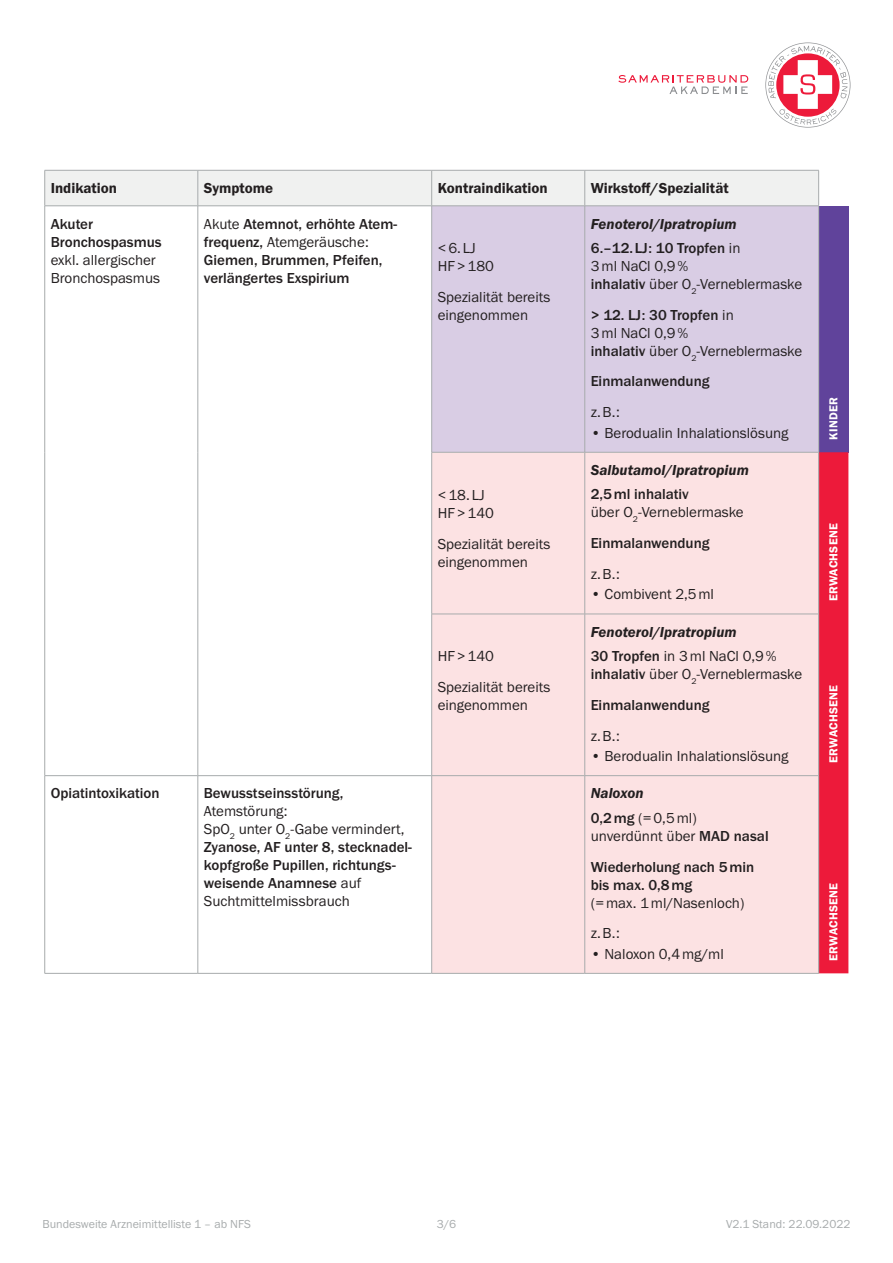
<style>
.page{position:relative;width:893px;height:1263px;background:#fff}
.page>*{position:absolute;margin:0;border:0;box-sizing:border-box;transform-origin:0 0}
.t1{font:15px/18px "Franklin Gothic URW Boo";color:#231f20}
.t2{font:500 15px/18px "Franklin Gothic URW";color:#231f20}
.t3{font:15px "Franklin Gothic URW Dem Ita";color:#231f20}
.t4{font:15px "Franklin Gothic URW Dem";color:#231f20}
.t5{font:12px "Franklin Gothic URW Boo";color:#a7abac}
.t6{font:12px "Franklin Gothic URW Dem";letter-spacing:.02em;color:#fff}
.s1{font-family:"Franklin Gothic URW Boo";font-weight:400}
.s2{font-family:"Franklin Gothic URW";font-weight:500}
</style>
<div class="page">
<svg style="left:765px;top:43px;width:85px;height:85px"></svg>
<svg style="left:618px;top:75px;width:130px;height:19px"></svg>
<div style="left:45px;top:171px;width:773px;height:35px;background:#f0f1f0"></div>
<div style="left:432px;top:207px;width:386px;height:245px;background:#d9cde4"></div>
<div style="left:819px;top:206px;width:29px;height:246px;background:#60439b"></div>
<div style="left:432px;top:453px;width:386px;height:520px;background:#fce2e3"></div>
<div style="left:819px;top:452px;width:29px;height:521px;background:#ed1a3a"></div>
<hr style="left:45px;top:170px;width:153px;height:1px;background:#a7abac">
<hr style="left:44px;top:170px;width:1px;height:36px;background:#a7abac">
<hr style="left:198px;top:170px;width:234px;height:1px;background:#a7abac">
<hr style="left:198px;top:170px;width:1px;height:36px;background:#a7abac">
<hr style="left:432px;top:170px;width:153px;height:1px;background:#a7abac">
<hr style="left:431px;top:170px;width:1px;height:36px;background:#a7abac">
<hr style="left:585px;top:170px;width:234px;height:1px;background:#a7abac">
<hr style="left:584px;top:170px;width:1px;height:36px;background:#a7abac">
<hr style="left:818px;top:170px;width:1px;height:36px;background:#a7abac">
<hr style="left:45px;top:206px;width:153px;height:1px;background:#a7abac">
<hr style="left:198px;top:206px;width:234px;height:1px;background:#a7abac">
<hr style="left:432px;top:206px;width:153px;height:1px;background:#a7abac">
<hr style="left:585px;top:206px;width:234px;height:1px;background:#a7abac">
<hr style="left:45px;top:775px;width:153px;height:1px;background:#a7abac">
<hr style="left:198px;top:775px;width:234px;height:1px;background:#a7abac">
<hr style="left:432px;top:775px;width:153px;height:1px;background:#a7abac">
<hr style="left:585px;top:775px;width:234px;height:1px;background:#a7abac">
<hr style="left:45px;top:973px;width:153px;height:1px;background:#a7abac">
<hr style="left:198px;top:973px;width:234px;height:1px;background:#a7abac">
<hr style="left:432px;top:973px;width:153px;height:1px;background:#a7abac">
<hr style="left:585px;top:973px;width:234px;height:1px;background:#a7abac">
<hr style="left:44px;top:206px;width:1px;height:246px;background:#a7abac">
<hr style="left:198px;top:206px;width:1px;height:246px;background:#a7abac">
<hr style="left:44px;top:452px;width:1px;height:162px;background:#a7abac">
<hr style="left:198px;top:452px;width:1px;height:162px;background:#a7abac">
<hr style="left:44px;top:614px;width:1px;height:161px;background:#a7abac">
<hr style="left:198px;top:614px;width:1px;height:161px;background:#a7abac">
<hr style="left:431px;top:206px;width:1px;height:246px;background:#a7abac">
<hr style="left:584px;top:206px;width:1px;height:246px;background:#a7abac">
<hr style="left:818px;top:206px;width:1px;height:246px;background:#a7abac">
<hr style="left:431px;top:452px;width:154px;height:1px;background:#a7abac">
<hr style="left:431px;top:452px;width:1px;height:162px;background:#a7abac">
<hr style="left:585px;top:452px;width:234px;height:1px;background:#a7abac">
<hr style="left:584px;top:452px;width:1px;height:162px;background:#a7abac">
<hr style="left:818px;top:452px;width:1px;height:162px;background:#a7abac">
<hr style="left:431px;top:614px;width:154px;height:1px;background:#a7abac">
<hr style="left:431px;top:614px;width:1px;height:161px;background:#a7abac">
<hr style="left:585px;top:614px;width:234px;height:1px;background:#a7abac">
<hr style="left:584px;top:614px;width:1px;height:161px;background:#a7abac">
<hr style="left:818px;top:614px;width:1px;height:161px;background:#a7abac">
<hr style="left:818px;top:776px;width:1px;height:197px;background:#a7abac">
<hr style="left:44px;top:776px;width:1px;height:197px;background:#a7abac">
<hr style="left:198px;top:776px;width:1px;height:197px;background:#a7abac">
<hr style="left:431px;top:776px;width:1px;height:197px;background:#a7abac">
<hr style="left:584px;top:776px;width:1px;height:197px;background:#a7abac">
<p class="t4" style="left:51px;top:179px;width:68px">Indikation</p>
<p class="t4" style="left:204px;top:179px;width:71px">Symptome</p>
<p class="t4" style="left:438px;top:179px;width:111px">Kontraindikation</p>
<p class="t4" style="left:591px;top:179px;width:139px">Wirkstoff/Spezialität</p>
<p class="t2" style="left:51px;top:214px;width:112px">Akuter<br>Bronchospasmus</p>
<p class="t1" style="left:51px;top:250px;width:111px">exkl. allergischer<br>Bronchospasmus</p>
<p class="t2" style="left:204px;top:214px;width:195px"><span class="s1">Akute</span> Atemnot, erhöhte Atem-</p>
<p class="t1" style="left:204px;top:232px;width:167px"><span class="s2">frequenz,</span> Atemgeräusche:</p>
<p class="t2" style="left:204px;top:250px;width:180px">Giemen, Brummen, Pfeifen, verlängertes Exspirium</p>
<p class="t1" style="left:438px;top:239px;width:58px">&lt;6.LJ<br>HF&gt;180</p>
<p class="t1" style="left:438px;top:288px;width:114px">Spezialität bereits eingenommen</p>
<p class="t3" style="left:591px;top:214px;width:147px">Fenoterol/Ipratropium</p>
<p class="t2" style="left:591px;top:239px;width:151px">6.–12. LJ: 10 Tropfen <span class="s1">in</span></p>
<p class="t1" style="left:591px;top:257px;width:213px">3ml NaCl 0,9%<br><span class="s2">inhalativ</span> über O<sub>2</sub>-Verneblermaske</p>
<p class="t2" style="left:591px;top:305px;width:145px">&gt; 12. LJ: 30 Tropfen <span class="s1">in</span></p>
<p class="t1" style="left:591px;top:323px;width:213px">3ml NaCl 0,9%<br><span class="s2">inhalativ</span> über O<sub>2</sub>-Verneblermaske</p>
<p class="t2" style="left:591px;top:372px;width:120px">Einmalanwendung</p>
<p class="t1" style="left:591px;top:403px;width:31px">z.B.:</p>
<p class="t1" style="left:591px;top:423px;width:199px">• Berodualin Inhalationslösung</p>
<p class="t1" style="left:438px;top:485px;width:58px">&lt;18. LJ<br>HF&gt;140</p>
<p class="t1" style="left:438px;top:534px;width:114px">Spezialität bereits eingenommen</p>
<p class="t1" style="left:438px;top:641px;width:114px;line-height:30.8px">HF&gt;140<br>Spezialität bereits</p>
<p class="t1" style="left:438px;top:696px;width:92px">eingenommen</p>
<p class="t2" style="left:51px;top:784px;width:110px">Opiatintoxikation</p>
<p class="t2" style="left:204px;top:784px;width:141px">Bewusstseinsstörung,</p>
<p class="t1" style="left:204px;top:802px;width:202px">Atemstörung:<br>SpO<sub>2</sub> unter O<sub>2</sub>-Gabe vermindert,</p>
<p class="t2" style="left:204px;top:838px;width:210px">Zyanose, AF unter 8, stecknadel&shy;kopfgroße Pupillen, richtungs&shy;weisende Anamnese <span class="s1">auf</span></p>
<p class="t1" style="left:204px;top:892px;width:147px">Suchtmittelmissbrauch</p>
<p class="t3" style="left:591px;top:460px;width:160px">Salbutamol/Ipratropium</p>
<p class="t2" style="left:591px;top:485px;width:100px">2,5ml inhalativ</p>
<p class="t1" style="left:591px;top:503px;width:154px">über O<sub>2</sub>-Verneblermaske</p>
<p class="t2" style="left:591px;top:534px;width:120px">Einmalanwendung</p>
<p class="t1" style="left:591px;top:565px;width:31px">z.B.:</p>
<p class="t1" style="left:591px;top:585px;width:125px">• Combivent 2,5ml</p>
<p class="t3" style="left:591px;top:622px;width:147px">Fenoterol/Ipratropium</p>
<p class="t1" style="left:591px;top:647px;width:213px"><span class="s2">30 Tropfen</span> in 3ml NaCl 0,9% <span class="s2">inhalativ</span> über O<sub>2</sub>-Verneblermaske</p>
<p class="t2" style="left:591px;top:696px;width:120px">Einmalanwendung</p>
<p class="t1" style="left:591px;top:726px;width:31px">z.B.:</p>
<p class="t1" style="left:591px;top:747px;width:199px">• Berodualin Inhalationslösung</p>
<p class="t3" style="left:591px;top:784px;width:54px">Naloxon</p>
<p class="t1" style="left:591px;top:808px;width:179px"><span class="s2">0,2mg</span> (=0,5ml) unverdünnt über <span class="s2">MAD nasal</span></p>
<p class="t2" style="left:591px;top:857px;width:165px">Wiederholung nach 5min bis max. 0,8mg</p>
<p class="t1" style="left:591px;top:887px;width:155px;line-height:30.8px">(=max. 1ml/Nasenloch) z.B.:</p>
<p class="t1" style="left:591px;top:944px;width:135px">• Naloxon 0,4mg/ml</p>
<p class="t6" style="left:826px;top:439px;width:44px;rotate:-90deg">KINDER</p>
<p class="t6" style="left:826px;top:601px;width:79px;rotate:-90deg">ERWACHSENE</p>
<p class="t6" style="left:826px;top:763px;width:79px;rotate:-90deg">ERWACHSENE</p>
<p class="t6" style="left:826px;top:960px;width:79px;rotate:-90deg">ERWACHSENE</p>
<p class="t5" style="left:43px;top:1217px;width:210px">Bundesweite Arzneimittelliste 1 – ab NFS</p>
<p class="t5" style="left:437px;top:1217px;width:21px">3/6</p>
<p class="t5" style="left:726px;top:1217px;width:126px">V2.1 Stand: 22.09.2022</p>
</div>
